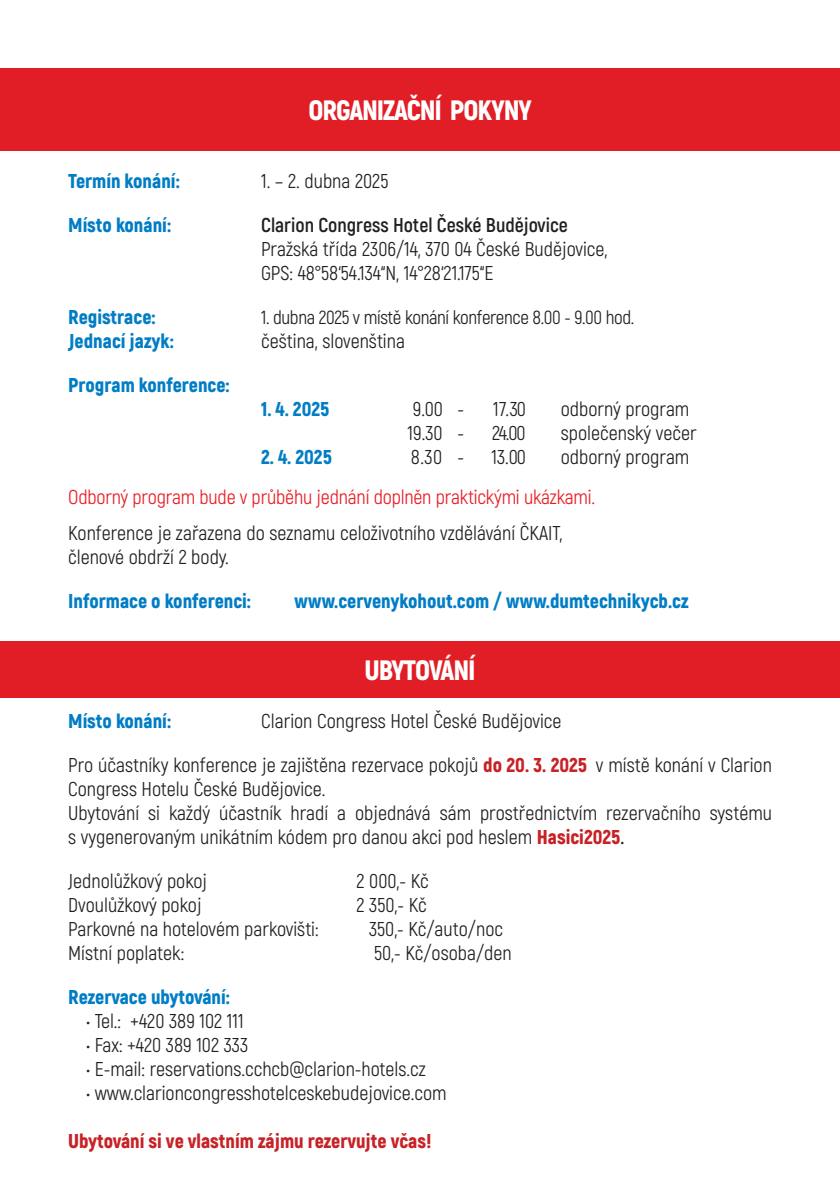
<style>
.page{position:relative;width:840px;height:1191px;background:#fff}
.page>*{position:absolute;margin:0;border:0;box-sizing:border-box;transform-origin:0 0}
.t1{font:900 28px "Akrobat";letter-spacing:-.04em;color:#fff}
.t2{font:20px/24px "Akrobat";color:#231f20}
.t3{font:900 20px "Akrobat";color:#007dc5}
.t4{font:20px "Akrobat";letter-spacing:-.01em;color:#e91e26}
.t5{font:900 20px "Akrobat";color:#c72226}
.t6{font:700 20px "Akrobat";color:#231f20}
.t7{font:19px "Akrobat";letter-spacing:-.02em;color:#231f20}
.s1{font-weight:900;color:#c72226}
.s2{font-weight:700}
</style>
<div class="page">
<div style="left:0;top:68px;width:839px;height:82px;background:#e11e26"></div>
<div style="left:0;top:641px;width:839px;height:56px;background:#e11e26"></div>
<p class="t1" style="left:308px;top:92px;width:225px">ORGANIZAČNÍ POKYNY</p>
<p class="t3" style="left:68px;top:167px;width:113px">Termín konání:</p>
<p class="t2" style="left:261px;top:169px;width:128px">1. – 2. dubna 2025</p>
<p class="t3" style="left:68px;top:211px;width:104px">Místo konání:</p>
<p class="t6" style="left:261px;top:212px;width:308px">Clarion Congress Hotel České Budějovice</p>
<p class="t2" style="left:261px;top:237px;width:347px">Pražská třída 2306/14, 370 04 České Budějovice,</p>
<p class="t2" style="left:261px;top:261px;width:234px">GPS: 48°58‘54.134“N, 14°28‘21.175“E</p>
<p class="t3" style="left:68px;top:303px;width:89px">Registrace:</p>
<p class="t7" style="left:261px;top:306px;width:374px">1. dubna 2025 v místě konání konference 8.00 - 9.00 hod.</p>
<p class="t3" style="left:68px;top:327px;width:107px">Jednací jazyk:</p>
<p class="t2" style="left:261px;top:329px;width:145px">čeština, slovenština</p>
<p class="t3" style="left:68px;top:371px;width:163px">Program konference:</p>
<p class="t3" style="left:261px;top:395px;width:70px">1. 4. 2025</p>
<p class="t2" style="left:412px;top:397px;width:53px">9.00 -</p>
<p class="t2" style="left:493px;top:397px;width:34px">17.30</p>
<p class="t2" style="left:560px;top:397px;width:130px">odborný program</p>
<p class="t2" style="left:407px;top:421px;width:58px">19.30 -</p>
<p class="t2" style="left:492px;top:421px;width:35px">24.00</p>
<p class="t2" style="left:560px;top:421px;width:137px">společenský večer</p>
<p class="t3" style="left:261px;top:443px;width:72px">2. 4. 2025</p>
<p class="t2" style="left:411px;top:445px;width:54px">8.30 -</p>
<p class="t2" style="left:491px;top:445px;width:36px">13.00</p>
<p class="t2" style="left:560px;top:445px;width:130px">odborný program</p>
<p class="t4" style="left:68px;top:485px;width:528px">Odborný program bude v průběhu jednání doplněn praktickými ukázkami.</p>
<p class="t2" style="left:68px;top:521px;width:495px">Konference je zařazena do seznamu celoživotního vzdělávání ČKAIT,</p>
<p class="t2" style="left:68px;top:545px;width:162px">členové obdrží 2 body.</p>
<p class="t3" style="left:68px;top:587px;width:184px">Informace o konferenci:</p>
<p class="t3" style="left:294px;top:587px;width:395px">www.cervenykohout.com / www.dumtechnikycb.cz</p>
<p class="t1" style="left:364px;top:652px;width:112px">UBYTOVÁNÍ</p>
<p class="t3" style="left:68px;top:707px;width:104px">Místo konání:</p>
<p class="t2" style="left:261px;top:709px;width:301px">Clarion Congress Hotel České Budějovice</p>
<p class="t2" style="left:68px;top:753px;width:705px">Pro účastníky konference je zajištěna rezervace pokojů <span class="s1">do 20. 3. 2025</span> v místě konání v Clarion<br>Congress Hotelu České Budějovice.</p>
<p class="t2" style="left:68px;top:801px;width:705px">Ubytování si každý účastník hradí a objednává sám prostřednictvím rezervačního systému s vygenerovaným unikátním kódem pro danou akci pod heslem <span class="s1">Hasici2025</span><span class="s2">.</span></p>
<p class="t2" style="left:68px;top:869px;width:140px">Jednolůžkový pokoj</p>
<p class="t2" style="left:356px;top:869px;width:74px">2 000,- Kč</p>
<p class="t2" style="left:68px;top:893px;width:135px">Dvoulůžkový pokoj</p>
<p class="t2" style="left:356px;top:893px;width:72px">2 350,- Kč</p>
<p class="t2" style="left:68px;top:917px;width:252px">Parkovné na hotelovém parkovišti:</p>
<p class="t2" style="left:369px;top:917px;width:135px">350,- Kč/auto/noc</p>
<p class="t2" style="left:68px;top:941px;width:117px">Místní poplatek:</p>
<p class="t2" style="left:374px;top:941px;width:139px">50,- Kč/osoba/den</p>
<p class="t3" style="left:68px;top:983px;width:163px">Rezervace ubytování:</p>
<p class="t2" style="left:86px;top:1009px;width:158px">• Tel.: +420 389 102 111</p>
<p class="t2" style="left:86px;top:1033px;width:163px">• Fax: +420 389 102 333</p>
<p class="t2" style="left:86px;top:1057px;width:341px">• E-mail: reservations.cchcb@clarion-hotels.cz</p>
<p class="t2" style="left:86px;top:1081px;width:361px">• www.clarioncongresshotelceskebudejovice.com</p>
<p class="t5" style="left:68px;top:1127px;width:365px">Ubytování si ve vlastním zájmu rezervujte včas!</p>
</div>
